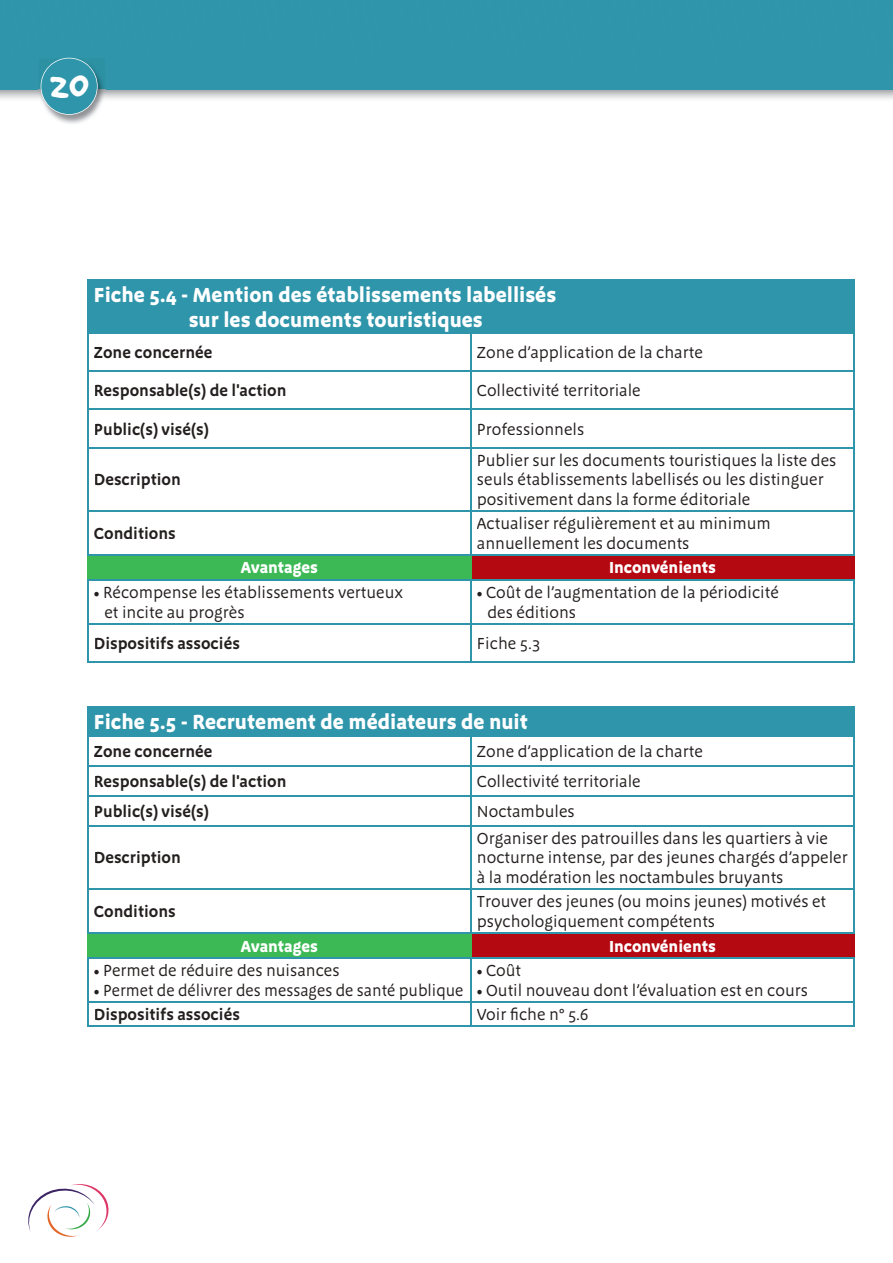
<style>
.page{position:relative;width:893px;height:1263px;background:#fff}
.page>*{position:absolute;margin:0;border:0;box-sizing:border-box;transform-origin:0 0}
.t1{font:45.15px "Good Dog Plain";color:#fff}
.t2{font:700 21px/25.2px "Megano";color:#fff}
.t3{font:16.5px/19.5px "Megano";color:#241f1f}
.t4{font:600 16.5px "Megano";color:#241f1f}
.t5{font:700 16.5px "Megano";color:#fff}
</style>
<div class="page">
<svg style="left:28px;top:1184px;width:81px;height:53px"></svg>
<img style="left:51px;top:115px;width:42px;height:9px">
<svg style="left:0;top:0;width:893px;height:115px;background:#56a7b8"></svg>
<div style="left:88px;top:707px;width:766px;height:29px;background:#2e95aa"></div>
<div style="left:88px;top:933px;width:383px;height:25px;background:#3cb954"></div>
<div style="left:471px;top:933px;width:383px;height:25px;background:#b50911"></div>
<hr style="left:853px;top:933px;width:2px;height:24px;background:#b50911">
<hr style="left:87px;top:933px;width:2px;height:24px;background:#3cb954">
<hr style="left:470px;top:933px;width:2px;height:24px;background:#3cb954">
<hr style="left:87px;top:706px;width:384px;height:1px;background:#2e95aa">
<hr style="left:87px;top:707px;width:2px;height:29px;background:#2e95aa">
<hr style="left:471px;top:706px;width:384px;height:1px;background:#2e95aa">
<hr style="left:853px;top:707px;width:2px;height:29px;background:#2e95aa">
<hr style="left:87px;top:736px;width:384px;height:1px;background:#2e95aa">
<hr style="left:471px;top:736px;width:384px;height:1px;background:#2e95aa">
<hr style="left:87px;top:890px;width:2px;height:42px;background:#2e95aa">
<hr style="left:87px;top:932px;width:384px;height:1px;background:#2e95aa">
<hr style="left:470px;top:737px;width:2px;height:28px;background:#2e95aa">
<hr style="left:470px;top:767px;width:2px;height:28px;background:#2e95aa">
<hr style="left:470px;top:797px;width:2px;height:28px;background:#2e95aa">
<hr style="left:470px;top:826px;width:2px;height:62px;background:#2e95aa">
<hr style="left:470px;top:890px;width:2px;height:42px;background:#2e95aa">
<hr style="left:853px;top:890px;width:2px;height:42px;background:#2e95aa">
<hr style="left:471px;top:932px;width:384px;height:1px;background:#2e95aa">
<hr style="left:87px;top:737px;width:2px;height:28px;background:#2e95aa">
<hr style="left:853px;top:737px;width:2px;height:28px;background:#2e95aa">
<hr style="left:87px;top:765px;width:384px;height:2px;background:#2e95aa">
<hr style="left:87px;top:767px;width:2px;height:28px;background:#2e95aa">
<hr style="left:471px;top:765px;width:384px;height:2px;background:#2e95aa">
<hr style="left:853px;top:767px;width:2px;height:28px;background:#2e95aa">
<hr style="left:87px;top:795px;width:384px;height:2px;background:#2e95aa">
<hr style="left:87px;top:797px;width:2px;height:28px;background:#2e95aa">
<hr style="left:471px;top:795px;width:384px;height:2px;background:#2e95aa">
<hr style="left:853px;top:797px;width:2px;height:28px;background:#2e95aa">
<hr style="left:87px;top:825px;width:384px;height:1px;background:#2e95aa">
<hr style="left:87px;top:826px;width:2px;height:62px;background:#2e95aa">
<hr style="left:471px;top:825px;width:384px;height:1px;background:#2e95aa">
<hr style="left:853px;top:826px;width:2px;height:62px;background:#2e95aa">
<hr style="left:87px;top:888px;width:384px;height:2px;background:#2e95aa">
<hr style="left:471px;top:888px;width:384px;height:2px;background:#2e95aa">
<hr style="left:853px;top:1003px;width:2px;height:22px;background:#2e95aa">
<hr style="left:471px;top:1025px;width:384px;height:2px;background:#2e95aa">
<hr style="left:87px;top:1003px;width:2px;height:22px;background:#2e95aa">
<hr style="left:470px;top:1003px;width:2px;height:22px;background:#2e95aa">
<hr style="left:87px;top:1025px;width:384px;height:2px;background:#2e95aa">
<hr style="left:471px;top:957px;width:384px;height:2px;background:#2e95aa">
<hr style="left:853px;top:959px;width:2px;height:42px;background:#2e95aa">
<hr style="left:471px;top:1001px;width:384px;height:2px;background:#2e95aa">
<hr style="left:87px;top:957px;width:384px;height:2px;background:#2e95aa">
<hr style="left:87px;top:959px;width:2px;height:42px;background:#2e95aa">
<hr style="left:470px;top:959px;width:2px;height:42px;background:#2e95aa">
<hr style="left:87px;top:1001px;width:384px;height:2px;background:#2e95aa">
<div style="left:88px;top:280px;width:766px;height:53px;background:#2e95aa"></div>
<div style="left:88px;top:554px;width:383px;height:26px;background:#3cb954"></div>
<div style="left:471px;top:554px;width:383px;height:26px;background:#b50911"></div>
<hr style="left:853px;top:555px;width:2px;height:24px;background:#b50911">
<hr style="left:87px;top:555px;width:2px;height:24px;background:#3cb954">
<hr style="left:470px;top:555px;width:2px;height:24px;background:#3cb954">
<hr style="left:87px;top:279px;width:384px;height:2px;background:#2e95aa">
<hr style="left:87px;top:281px;width:2px;height:51px;background:#2e95aa">
<hr style="left:471px;top:279px;width:384px;height:2px;background:#2e95aa">
<hr style="left:853px;top:281px;width:2px;height:51px;background:#2e95aa">
<hr style="left:87px;top:332px;width:384px;height:1px;background:#2e95aa">
<hr style="left:471px;top:332px;width:384px;height:1px;background:#2e95aa">
<hr style="left:853px;top:512px;width:2px;height:42px;background:#2e95aa">
<hr style="left:471px;top:554px;width:384px;height:1px;background:#2e95aa">
<hr style="left:470px;top:333px;width:2px;height:37px;background:#2e95aa">
<hr style="left:470px;top:372px;width:2px;height:37px;background:#2e95aa">
<hr style="left:470px;top:410px;width:2px;height:37px;background:#2e95aa">
<hr style="left:470px;top:448px;width:2px;height:62px;background:#2e95aa">
<hr style="left:87px;top:512px;width:2px;height:42px;background:#2e95aa">
<hr style="left:470px;top:512px;width:2px;height:42px;background:#2e95aa">
<hr style="left:87px;top:554px;width:384px;height:1px;background:#2e95aa">
<hr style="left:87px;top:333px;width:2px;height:37px;background:#2e95aa">
<hr style="left:853px;top:333px;width:2px;height:37px;background:#2e95aa">
<hr style="left:87px;top:370px;width:384px;height:2px;background:#2e95aa">
<hr style="left:87px;top:372px;width:2px;height:37px;background:#2e95aa">
<hr style="left:471px;top:370px;width:384px;height:2px;background:#2e95aa">
<hr style="left:853px;top:372px;width:2px;height:37px;background:#2e95aa">
<hr style="left:87px;top:448px;width:2px;height:62px;background:#2e95aa">
<hr style="left:853px;top:448px;width:2px;height:62px;background:#2e95aa">
<hr style="left:87px;top:510px;width:384px;height:2px;background:#2e95aa">
<hr style="left:471px;top:510px;width:384px;height:2px;background:#2e95aa">
<hr style="left:87px;top:409px;width:384px;height:1px;background:#2e95aa">
<hr style="left:87px;top:410px;width:2px;height:37px;background:#2e95aa">
<hr style="left:471px;top:409px;width:384px;height:1px;background:#2e95aa">
<hr style="left:853px;top:410px;width:2px;height:37px;background:#2e95aa">
<hr style="left:87px;top:447px;width:384px;height:1px;background:#2e95aa">
<hr style="left:471px;top:447px;width:384px;height:1px;background:#2e95aa">
<hr style="left:853px;top:624px;width:2px;height:37px;background:#2e95aa">
<hr style="left:471px;top:661px;width:384px;height:2px;background:#2e95aa">
<hr style="left:87px;top:579px;width:384px;height:2px;background:#2e95aa">
<hr style="left:87px;top:581px;width:2px;height:42px;background:#2e95aa">
<hr style="left:87px;top:623px;width:384px;height:1px;background:#2e95aa">
<hr style="left:87px;top:624px;width:2px;height:37px;background:#2e95aa">
<hr style="left:470px;top:624px;width:2px;height:37px;background:#2e95aa">
<hr style="left:87px;top:661px;width:384px;height:2px;background:#2e95aa">
<hr style="left:471px;top:579px;width:384px;height:2px;background:#2e95aa">
<hr style="left:470px;top:581px;width:2px;height:42px;background:#2e95aa">
<hr style="left:853px;top:581px;width:2px;height:42px;background:#2e95aa">
<hr style="left:471px;top:623px;width:384px;height:1px;background:#2e95aa">
<h1 class="t1" style="left:50px;top:69px;width:40px">20</h1>
<p class="t2" style="left:189px;top:282px;width:369px;text-indent:-95px">Fiche 5.4 - Mention des établissements labellisés sur les documents touristiques</p>
<p class="t4" style="left:94px;top:343px;width:120px">Zone concernée</p>
<p class="t3" style="left:477px;top:343px;width:227px">Zone d’application de la charte</p>
<p class="t4" style="left:94px;top:381px;width:194px">Responsable(s) de l'action</p>
<p class="t3" style="left:477px;top:381px;width:165px">Collectivité territoriale</p>
<p class="t4" style="left:94px;top:419px;width:116px">Public(s) visé(s)</p>
<p class="t3" style="left:477px;top:419px;width:109px">Professionnels</p>
<p class="t4" style="left:94px;top:470px;width:89px">Description</p>
<p class="t3" style="left:477px;top:450px;width:361px">Publier sur les documents touristiques la liste des seuls établissements labellisés ou les distinguer positivement dans la forme éditoriale</p>
<p class="t4" style="left:94px;top:523px;width:83px">Conditions</p>
<p class="t3" style="left:477px;top:514px;width:295px">Actualiser régulièrement et au minimum annuellement les documents</p>
<p class="t5" style="left:241px;top:558px;width:79px">Avantages</p>
<p class="t5" style="left:609px;top:558px;width:108px">Inconvénients</p>
<p class="t3" style="left:104px;top:583px;width:300px;text-indent:-10px">• Récompense les établissements vertueux et incite au progrès</p>
<p class="t3" style="left:487px;top:583px;width:293px;text-indent:-10px">• Coût de l’augmentation de la périodicité des éditions</p>
<p class="t4" style="left:94px;top:634px;width:147px">Dispositifs associés</p>
<p class="t3" style="left:477px;top:634px;width:65px">Fiche 5.3</p>
<p class="t2" style="left:94px;top:710px;width:436px">Fiche 5.5 - Recrutement de médiateurs de nuit</p>
<p class="t4" style="left:94px;top:742px;width:120px">Zone concernée</p>
<p class="t3" style="left:477px;top:742px;width:227px">Zone d’application de la charte</p>
<p class="t4" style="left:94px;top:772px;width:194px">Responsable(s) de l'action</p>
<p class="t3" style="left:477px;top:772px;width:165px">Collectivité territoriale</p>
<p class="t4" style="left:94px;top:802px;width:116px">Public(s) visé(s)</p>
<p class="t3" style="left:477px;top:802px;width:99px">Noctambules</p>
<p class="t4" style="left:94px;top:848px;width:89px">Description</p>
<p class="t3" style="left:477px;top:829px;width:372px">Organiser des patrouilles dans les quartiers à vie nocturne intense, par des jeunes chargés d’appeler à la modération les noctambules bruyants</p>
<p class="t4" style="left:94px;top:901px;width:83px">Conditions</p>
<p class="t3" style="left:477px;top:892px;width:351px">Trouver des jeunes (ou moins jeunes) motivés et psychologiquement compétents</p>
<p class="t5" style="left:241px;top:936px;width:79px">Avantages</p>
<p class="t5" style="left:609px;top:936px;width:108px">Inconvénients</p>
<p class="t3" style="left:94px;top:961px;width:247px">• Permet de réduire des nuisances</p>
<p class="t3" style="left:94px;top:981px;width:371px">• Permet de délivrer des messages de santé publique</p>
<p class="t3" style="left:477px;top:961px;width:46px">• Coût</p>
<p class="t3" style="left:477px;top:981px;width:332px">• Outil nouveau dont l’évaluation est en cours</p>
<p class="t4" style="left:94px;top:1005px;width:147px">Dispositifs associés</p>
<p class="t3" style="left:477px;top:1005px;width:113px">Voir fiche n° 5.6</p>
</div>
